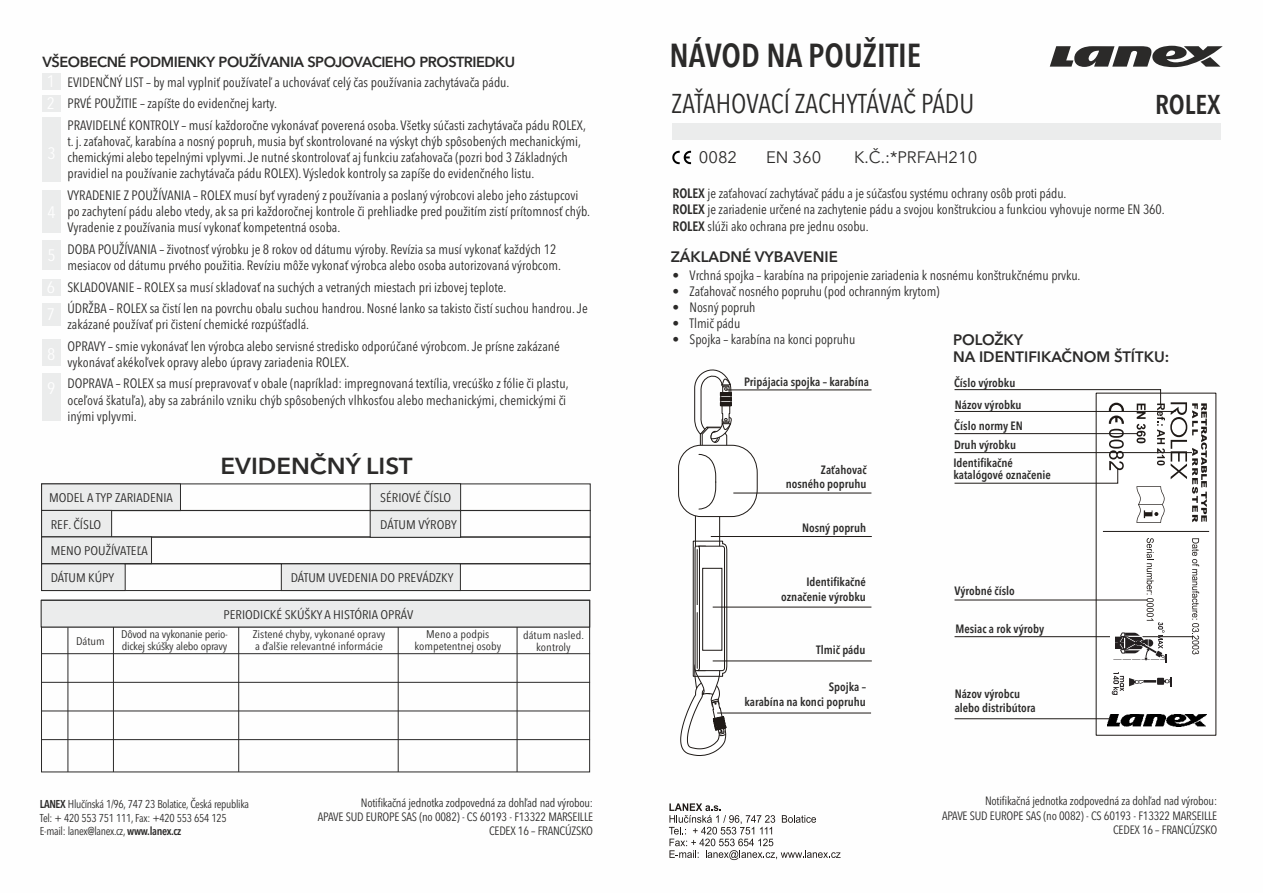
<style>
.page{position:relative;width:1263px;height:893px;background:#fff}
.page>*{position:absolute;margin:0;border:0;box-sizing:border-box;transform-origin:0 0}
.t1{font:600 condensed 33px "Avenir Next LT Pro";color:#2b2a29}
.t2{font:condensed 27px "Avenir Next LT Pro";letter-spacing:-.005em;color:#2b2a29}
.t3{font:600 condensed 27px "Avenir Next LT Pro";color:#2b2a29}
.t4{font:600 22.95px "Avenir Next LT Pro";color:#2b2a29;scale:1.05 1}
.t5{font:16.5px "Avenir Next LT Pro";color:#2b2a29}
.t6{font:600 15px/16.6px "Avenir Next LT Pro";color:#2b2a29}
.t7{font:600 14.55px "Avenir Next LT Pro";letter-spacing:-.035em;color:#2b2a29}
.t8{font:condensed 13.5px/16.2px "Avenir Next LT Pro";color:#2b2a29}
.t9{font:condensed 12.45px/26.5px "Avenir Next LT Pro";color:#2b2a29;scale:1.1 1}
.t10{font:600 condensed 12px/14.4px "Avenir Next LT Pro";color:#2b2a29;text-align:right}
.t11{font:condensed 12px/14.4px "Avenir Next LT Pro";letter-spacing:-.02em;color:#2b2a29;text-align:right}
.t12{font:condensed 11.4px/13.6px "Avenir Next LT Pro";letter-spacing:-.03em;color:#2b2a29}
.t13{font:condensed 10.95px/11.9px "Avenir Next LT Pro";color:#2b2a29;text-align:center;scale:1.1 1}
.t14{font:condensed 10.95px/11.9px "Avenir Next LT Pro";letter-spacing:-.025em;color:#2b2a29;scale:1.1 1}
.s1{font-weight:600}
</style>
<div class="page">
<svg style="left:669px;top:803px;width:171px;height:57px"></svg>
<svg style="left:678px;top:369px;width:80px;height:387px"></svg>
<hr style="left:726px;top:390px;width:145px;height:1px;background:#1f1a17">
<hr style="left:713px;top:607px;width:158px;height:1px;background:#1f1a17">
<hr style="left:711px;top:536px;width:161px;height:1px;background:#1f1a17">
<hr style="left:717px;top:713px;width:154px;height:1px;background:#1f1a17">
<hr style="left:733px;top:493px;width:138px;height:1px;background:#1f1a17">
<hr style="left:713px;top:661px;width:159px;height:1px;background:#1f1a17">
<svg style="left:954px;top:389px;width:263px;height:347px"></svg>
<svg style="left:1050px;top:46px;width:173px;height:21px"></svg>
<div style="left:672px;top:123px;width:548px;height:16px;background:#ebecec"></div>
<svg style="left:672px;top:151px;width:19px;height:13px"></svg>
<div style="left:42px;top:117px;width:19px;height:64px;background:#ebecec"></div>
<div style="left:42px;top:73px;width:19px;height:17px;background:#ebecec"></div>
<div style="left:42px;top:95px;width:19px;height:16px;background:#ebecec"></div>
<div style="left:42px;top:190px;width:19px;height:43px;background:#ebecec"></div>
<div style="left:42px;top:241px;width:19px;height:29px;background:#ebecec"></div>
<div style="left:42px;top:279px;width:19px;height:17px;background:#ebecec"></div>
<div style="left:42px;top:303px;width:19px;height:17px;background:#ebecec"></div>
<div style="left:42px;top:309px;width:19px;height:17px;background:#ebecec"></div>
<div style="left:43px;top:339px;width:18px;height:27px;background:#ebecec"></div>
<div style="left:43px;top:373px;width:18px;height:48px;background:#ebecec"></div>
<hr style="left:41px;top:653px;width:549px;height:1px;background:#2b2a29">
<svg style="left:41px;top:682px;width:550px;height:1px"></svg>
<svg style="left:41px;top:710px;width:550px;height:2px"></svg>
<hr style="left:41px;top:739px;width:549px;height:1px;background:#2b2a29">
<hr style="left:68px;top:627px;width:1px;height:145px;background:#2b2a29">
<hr style="left:113px;top:627px;width:1px;height:145px;background:#2b2a29">
<hr style="left:517px;top:627px;width:1px;height:145px;background:#2b2a29">
<hr style="left:238px;top:627px;width:1px;height:145px;background:#2b2a29">
<hr style="left:398px;top:627px;width:1px;height:145px;background:#2b2a29">
<div style="left:41px;top:510px;width:550px;height:27px;border:1px solid #2b2a29"></div>
<div style="left:41px;top:537px;width:550px;height:27px;border:1px solid #2b2a29"></div>
<div style="left:41px;top:563px;width:550px;height:28px;border:1px solid #2b2a29"></div>
<svg style="left:41px;top:483px;width:140px;height:108px"></svg>
<svg style="left:281px;top:563px;width:180px;height:28px;background:#d9dada"></svg>
<svg style="left:369px;top:483px;width:92px;height:55px;background:#dbdcdc"></svg>
<svg style="left:40px;top:600px;width:550px;height:28px;background:#dbdcdc"></svg>
<p class="t7" style="left:43px;top:56px;width:474px">VŠEOBECNÉ PODMIENKY POUŽÍVANIA SPOJOVACIEHO PROSTRIEDKU</p>
<p class="t8" style="left:67px;top:73px;width:520px;line-height:21.6px">EVIDENČNÝ LIST – by mal vyplniť používateľ a uchovávať celý čas používania zachytávača pádu.<br>PRVÉ POUŽITIE – zapíšte do evidenčnej karty.<br>PRAVIDELNÉ KONTROLY – musí každoročne vykonávať poverená osoba. Všetky súčasti zachytávača pádu ROLEX,</p>
<p class="t8" style="left:67px;top:134px;width:515px">t. j. zaťahovač, karabína a nosný popruh, musia byť skontrolované na výskyt chýb spôsobených mechanickými, chemickými alebo tepelnými vplyvmi.Je nutné skontrolovať aj funkciu zaťahovača (pozri bod 3 Základných pravidiel na používanie zachytávača pádu ROLEX). Výsledok kontroly sa zapíše do evidenčného listu.</p>
<p class="t8" style="left:67px;top:188px;width:524px">VYRADENIE Z POUŽÍVANIA – ROLEX musí byť vyradený z používania a poslaný výrobcovi alebo jeho zástupcovi po zachytení pádu alebo vtedy, ak sa pri každoročnej kontrole či prehliadke pred použitím zistí prítomnosť chýb.<br>Vyradenie z používania musí vykonať kompetentná osoba.</p>
<p class="t8" style="left:67px;top:242px;width:495px">DOBA POUŽÍVANIA – životnosť výrobku je 8 rokov od dátumu výroby. Revízia sa musí vykonať každých 12 mesiacov od dátumu prvého použitia. Revíziu môže vykonať výrobca alebo osoba autorizovaná výrobcom.</p>
<p class="t8" style="left:67px;top:277px;width:522px;line-height:21.6px">SKLADOVANIE – ROLEX sa musí skladovať na suchých a vetraných miestach pri izbovej teplote.<br>ÚDRŽBA – ROLEX sa čistí len na povrchu obalu suchou handrou. Nosné lanko sa takisto čistí suchou handrou.Je</p>
<p class="t8" style="left:67px;top:315px;width:494px;line-height:21.6px">zakázané používať pri čistení chemické rozpúšťadlá.<br>OPRAVY – smie vykonávať len výrobca alebo servisné stredisko odporúčané výrobcom.Je prísne zakázané</p>
<p class="t8" style="left:67px;top:353px;width:503px;line-height:21.6px">vykonávať akékoľvek opravy alebo úpravy zariadenia ROLEX.<br>DOPRAVA – ROLEX sa musí prepravovať v obale (napríklad: impregnovaná textília, vrecúško z fólie či plastu,</p>
<p class="t8" style="left:67px;top:393px;width:500px">oceľová škatuľa), aby sa zabránilo vzniku chýb spôsobených vlhkosťou alebo mechanickými, chemickými či inými vplyvmi.</p>
<h3 class="t4" style="left:220px;top:457px;width:184px">EVIDENČNÝ LIST</h3>
<p class="t9" style="left:49px;top:486px;width:114px">MODEL A TYP ZARIADENIA<br>REF. ČÍSLO</p>
<p class="t9" style="left:380px;top:486px;width:66px">SÉRIOVÉ ČÍSLO</p>
<p class="t9" style="left:51px;top:539px;width:90px">MENO POUŽÍVATEĽA<br>DÁTUM KÚPY</p>
<p class="t9" style="left:380px;top:512px;width:71px">DÁTUM VÝROBY</p>
<p class="t9" style="left:291px;top:566px;width:149px">DÁTUM UVEDENIA DO PREVÁDZKY</p>
<p class="t9" style="left:224px;top:603px;width:174px">PERIODICKÉ SKÚŠKY A HISTÓRIA OPRÁV</p>
<p class="t13" style="left:76px;top:637px;width:28px">Dátum</p>
<p class="t14" style="left:121px;top:629px;width:99px">Dôvod na vykonanie perio&shy;dickej skúšky alebo opravy</p>
<p class="t13" style="left:253px;top:629px;width:122px;text-align:left">Zistené chyby, vykonané opravy a ďalšie relevantné informácie</p>
<p class="t13" style="left:414px;top:629px;width:80px">Meno a podpis kompetentnej osoby</p>
<p class="t13" style="left:523px;top:630px;width:57px">dátum nasled. kontroly</p>
<h1 class="t1" style="left:669px;top:42px;width:253px">NÁVOD NA POUŽITIE</h1>
<h2 class="t2" style="left:672px;top:93px;width:304px">ZAŤAHOVACÍ ZACHYTÁVAČ PÁDU</h2>
<p class="t5" style="left:699px;top:151px;width:40px">0082</p>
<p class="t5" style="left:766px;top:151px;width:57px">EN 360</p>
<p class="t5" style="left:854px;top:151px;width:125px">K.Č.:*PRFAH210</p>
<h2 class="t3" style="left:1155px;top:93px;width:67px">ROLEX</h2>
<p class="t8" style="left:673px;top:186px;width:494px"><span class="s1">ROLEX</span> je zaťahovací zachytávač pádu a je súčasťou systému ochrany osôb proti pádu.<br><span class="s1">ROLEX</span> je zariadenie určené na zachytenie pádu a svojou konštrukciou a funkciou vyhovuje norme EN 360.<br><span class="s1">ROLEX</span> slúži ako ochrana pre jednu osobu.</p>
<p class="t6" style="left:671px;top:249px;width:169px">ZÁKLADNÉ VYBAVENIE</p>
<p class="t8" style="left:673px;top:268px;width:409px">• Vrchná spojka – karabína na pripojenie zariadenia k nosnému konštrukčnému prvku.</p>
<p class="t8" style="left:673px;top:284px;width:268px">• Zaťahovač nosného popruhu (pod ochranným krytom)</p>
<p class="t8" style="left:673px;top:300px;width:84px">• Nosný popruh</p>
<p class="t8" style="left:673px;top:317px;width:69px">• Tlmič pádu</p>
<p class="t8" style="left:673px;top:333px;width:184px">• Spojka – karabína na konci popruhu</p>
<p class="t10" style="left:744px;top:376px;width:126px">Pripájacia spojka – karabína</p>
<p class="t6" style="left:953px;top:333px;width:218px">POLOŽKY<br>NA IDENTIFIKAČNOM ŠTÍTKU:</p>
<p class="t10" style="left:954px;top:373px;width:70px;line-height:21.6px;text-align:left">Číslo výrobku<br>Názov výrobku<br>Číslo normy EN</p>
<p class="t10" style="left:953px;top:437px;width:64px;line-height:18px;text-align:left">Druh výrobku<br>Identifikačné</p>
<p class="t10" style="left:953px;top:469px;width:99px">katalógové označenie</p>
<p class="t10" style="left:786px;top:463px;width:82px">Zaťahovač nosného popruhu</p>
<p class="t10" style="left:802px;top:522px;width:65px">Nosný popruh</p>
<p class="t10" style="left:781px;top:576px;width:86px">Identifikačné označenie výrobku</p>
<p class="t10" style="left:816px;top:644px;width:51px">Tlmič pádu</p>
<p class="t10" style="left:744px;top:681px;width:123px">Spojka –<br>karabína na konci popruhu</p>
<p class="t10" style="left:954px;top:585px;width:62px">Výrobné číslo</p>
<p class="t10" style="left:955px;top:622px;width:90px">Mesiac a rok výroby</p>
<p class="t10" style="left:955px;top:687px;width:82px;text-align:left">Názov výrobcu alebo distribútora</p>
<p class="t12" style="left:40px;top:798px;width:211px"><span class="s1">LANEX</span> Hlučínská 1/96, 747 23 Bolatice, Česká republika<br>Tel: + 420 553 751 111, Fax: +420 553 654 125<br>E-mail: lanex@lanex.cz, <span class="s1">www.lanex.cz</span></p>
<p class="t11" style="left:318px;top:796px;width:277px">Notifikačná jednotka zodpovedná za dohľad nad výrobou:<br>APAVE SUD EUROPE SAS (no 0082) - CS 60193 - F13322 MARSEILLE<br>CEDEX 16 – FRANCÚZSKO</p>
<p class="t11" style="left:942px;top:795px;width:277px">Notifikačná jednotka zodpovedná za dohľad nad výrobou:<br>APAVE SUD EUROPE SAS (no 0082) - CS 60193 - F13322 MARSEILLE<br>CEDEX 16 – FRANCÚZSKO</p>
</div>
